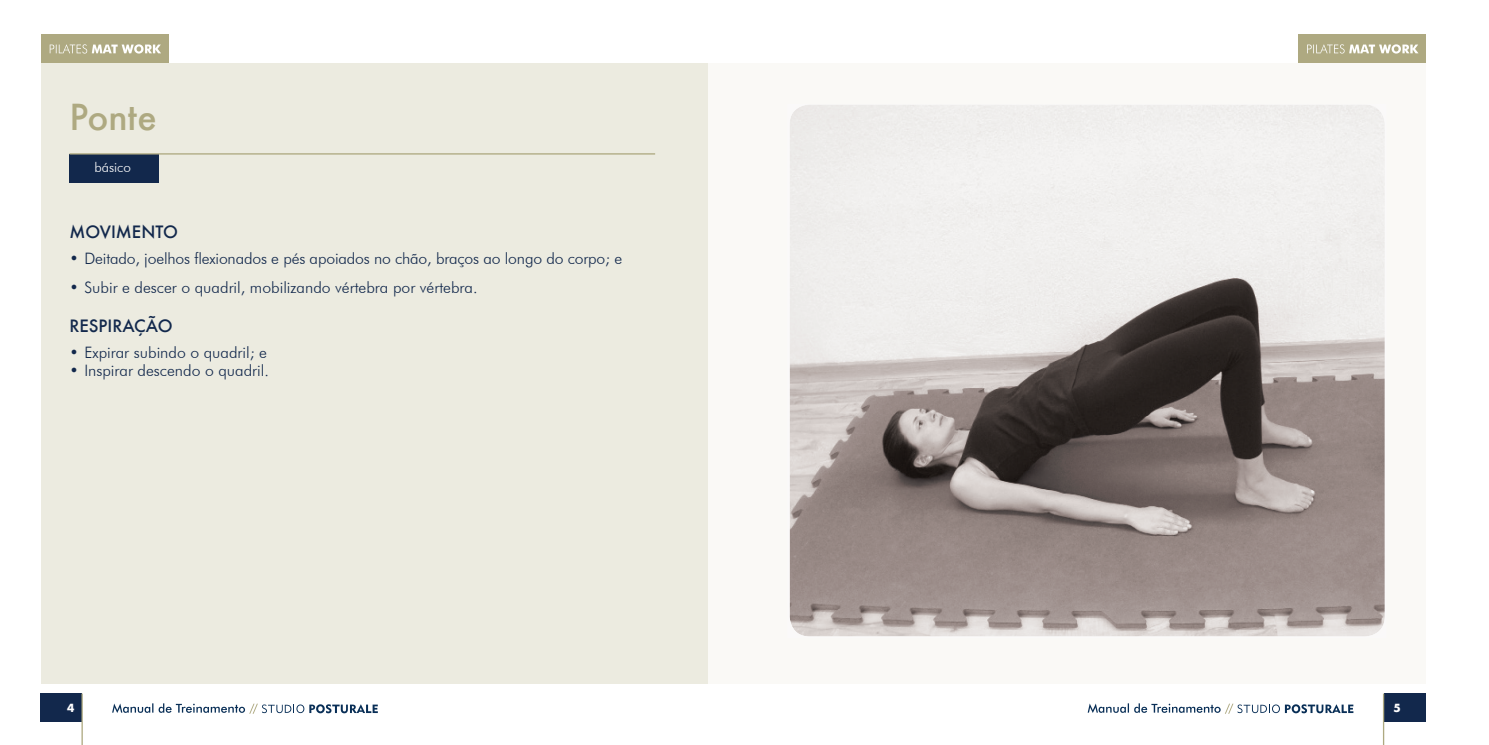
<style>
.page{position:relative;width:1489px;height:745px;background:#fff}
.page>*{position:absolute;margin:0;border:0;box-sizing:border-box;transform-origin:0 0}
.t1{font:500 35px "Futura";color:#aea981}
.t2{font:500 16.62px "Futura";color:#12284c}
.t3{font:300 15.75px "Futura BT";color:#12284c}
.t4{font:300 13.47px "Futura BT";color:#fff}
.t5{font:700 12.25px "Futura";color:#fff}
</style>
<div class="page">
<div style="left:707px;top:63px;width:718px;height:620px;background:#faf9f6"></div>
<div style="left:40px;top:693px;width:42px;height:29px;background:#12284c"></div>
<hr style="left:81px;top:693px;width:2px;height:51px;background:#aea981">
<svg style="left:112px;top:703px;width:266px;height:10px"></svg>
<div style="left:1383px;top:693px;width:42px;height:29px;background:#12284c"></div>
<hr style="left:1382px;top:693px;width:1px;height:51px;background:#aea981">
<svg style="left:1087px;top:703px;width:266px;height:10px"></svg>
<div style="left:41px;top:63px;width:666px;height:620px;background:#ecebe0"></div>
<div style="left:41px;top:34px;width:127px;height:29px;background:#aea981"></div>
<svg style="left:50px;top:44px;width:111px;height:10px"></svg>
<div style="left:1298px;top:34px;width:127px;height:29px;background:#aea981"></div>
<svg style="left:1307px;top:44px;width:111px;height:10px"></svg>
<div style="left:69px;top:154px;width:90px;height:29px;background:#12284c"></div>
<hr style="left:69px;top:153px;width:586px;height:1px;background:#aea981">
<svg style="left:789px;top:105px;width:596px;height:531px"></svg>
<h1 class="t1" style="left:69px;top:92px;width:89px">Ponte</h1>
<p class="t4" style="left:94px;top:159px;width:38px">básico</p>
<p class="t2" style="left:69px;top:221px;width:110px">MOVIMENTO</p>
<p class="t3" style="left:69px;top:249px;width:554px">• Deitado, joelhos flexionados e pés apoiados no chão, braços ao longo do corpo; e</p>
<p class="t3" style="left:69px;top:278px;width:409px">• Subir e descer o quadril, mobilizando vértebra por vértebra.</p>
<p class="t2" style="left:69px;top:314px;width:104px">RESPIRAÇÃO</p>
<p class="t3" style="left:69px;top:343px;width:199px">• Expirar subindo o quadril; e</p>
<p class="t3" style="left:69px;top:361px;width:201px">• Inspirar descendo o quadril.</p>
<p class="t5" style="left:67px;top:702px;width:9px">4</p>
<p class="t5" style="left:1393px;top:702px;width:9px">5</p>
</div>
